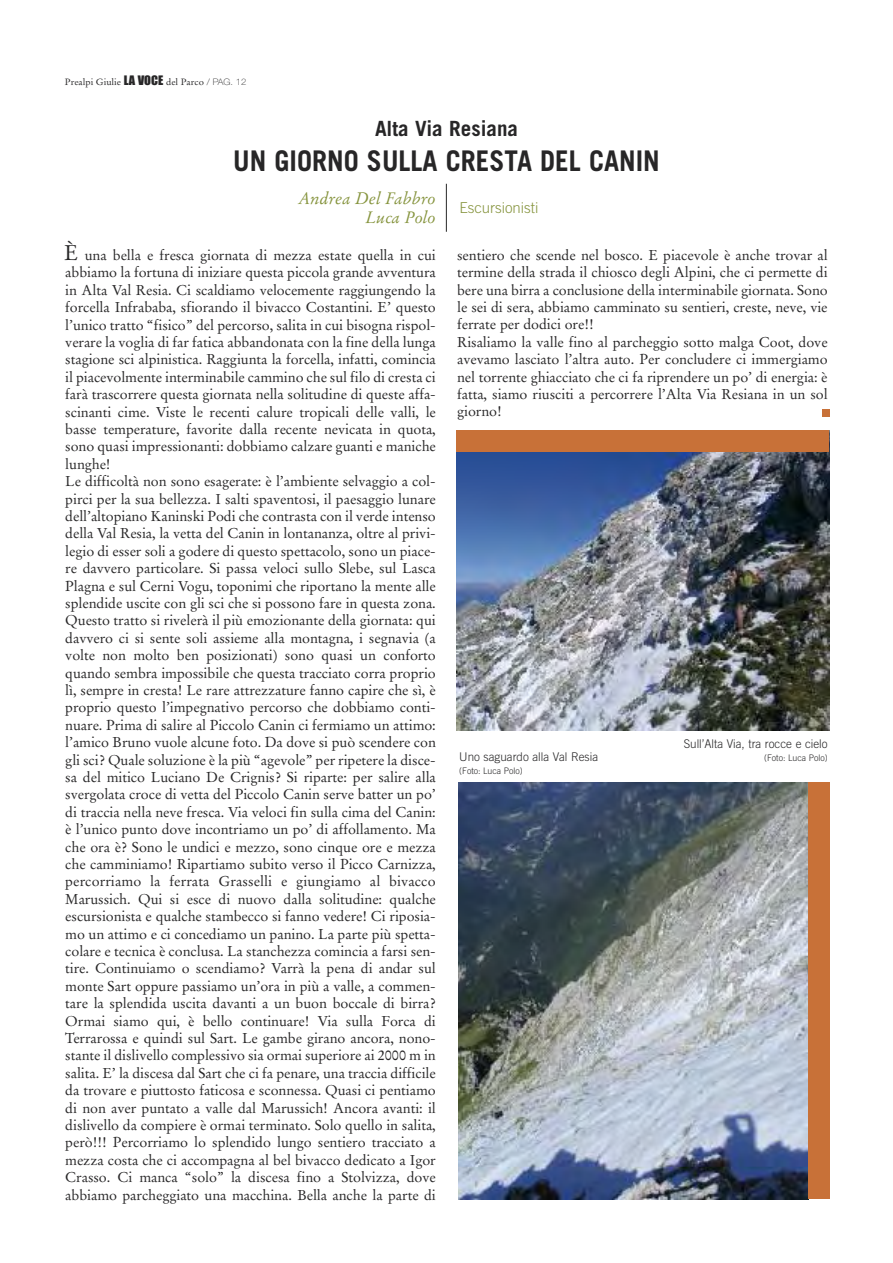
<style>
.page{position:relative;width:893px;height:1263px;background:#fff}
.page>*{position:absolute;margin:0;border:0;box-sizing:border-box;transform-origin:0 0}
.t1{font:700 28.5px "Trade Gothic";color:#272627;scale:.95 1}
.t2{font:21.15px "Stempel Garamond";color:#272627}
.t3{font:700 21px "Trade Gothic";color:#272627}
.t4{font:italic 16.5px/19.5px "Stempel Garamond";color:#86943e;text-align:right}
.t5{font:300 15px "Trade Gothic";color:#86943e}
.t6{font:14.25px/17.4px "Stempel Garamond";letter-spacing:-.005em;color:#272627}
.t7{font:300 12px "Trade Gothic";color:#272627}
.t8{font:9px "Stempel Garamond";color:#272627;scale:1.05 1}
.t9{font:300 9px "Trade Gothic";color:#272627}
.s1{font-family:"Impact";font-size:12px}
.s2{font-family:"Helvetica Neue";font-weight:100}
.s3{color:#fff}
</style>
<div class="page">
<img style="left:457px;top:451px;width:372px;height:279px">
<img style="left:458px;top:782px;width:350px;height:417px">
<div style="left:808px;top:782px;width:21px;height:417px;background:#c87138"></div>
<div style="left:456px;top:430px;width:373px;height:21px;background:#c87138"></div>
<div style="left:822px;top:410px;width:7px;height:7px;background:#c87138"></div>
<hr style="left:446px;top:184px;width:1px;height:48px;background:#272627">
<p class="t8" style="left:65px;top:78px;width:174px">Prealpi Giulie <span class="s1">LA VOCE</span> del Parco <span class="s2">/ PAG. 12</span></p>
<h3 class="t3" style="left:375px;top:121px;width:144px">Alta Via Resiana</h3>
<h1 class="t1" style="left:233px;top:150px;width:450px">UN GIORNO SULLA CRESTA DEL CANIN</h1>
<p class="t4" style="left:298px;top:190px;width:139px">Andrea Del Fabbro<br>Luca Polo</p>
<p class="t5" style="left:459px;top:202px;width:81px">Escursionisti</p>
<h2 class="t2" style="left:64px;top:244px;width:16px">È</h2>
<p class="t6" style="left:65px;top:248px;width:372px"><span class="s3">E’</span> una bella e fresca giornata di mezza estate quella in cui abbiamo la fortuna di iniziare questa piccola grande avventura in Alta Val Resia. Ci scaldiamo velocemente raggiungendo la forcella Infrababa, sfiorando il bivacco Costantini. E’ questo l’unico tratto “fisico” del percorso, salita in cui bisogna rispol&shy;verare la voglia di far fatica abbandonata con la fine della lunga stagione sci alpinistica. Raggiunta la forcella, infatti, comincia il piacevolmente interminabile cammino che sul filo di cresta ci farà trascorrere questa giornata nella solitudine di queste affa&shy;scinanti cime. Viste le recenti calure tropicali delle valli, le basse temperature, favorite dalla recente nevicata in quota, sono quasi impressionanti: dobbiamo calzare guanti e maniche lunghe!<br>Le difficoltà non sono esagerate: è l’ambiente selvaggio a col&shy;pirci per la sua bellezza. I salti spaventosi, il paesaggio lunare dell’altopiano Kaninski Podi che contrasta con il verde intenso della Val Resia, la vetta del Canin in lontananza, oltre al privi&shy;legio di esser soli a godere di questo spettacolo, sono un piace&shy;re davvero particolare. Si passa veloci sullo Slebe, sul Lasca Plagna e sul Cerni Vogu, toponimi che riportano la mente alle splendide uscite con gli sci che si possono fare in questa zona.<br>Questo tratto si rivelerà il più emozionante della giornata: qui davvero ci si sente soli assieme alla montagna, i segnavia (a volte non molto ben posizionati) sono quasi un conforto quando sembra impossibile che questa tracciato corra proprio lì, sempre in cresta! Le rare attrezzature fanno capire che sì, è proprio questo l’impegnativo percorso che dobbiamo conti&shy;nuare. Prima di salire al Piccolo Canin ci fermiamo un attimo: l’amico Bruno vuole alcune foto. Da dove si può scendere con gli sci? Quale soluzione è la più “agevole” per ripetere la disce&shy;sa del mitico Luciano De Crignis? Si riparte: per salire alla svergolata croce di vetta del Piccolo Canin serve batter un po’ di traccia nella neve fresca. Via veloci fin sulla cima del Canin: è l’unico punto dove incontriamo un po’ di affollamento. Ma che ora è? Sono le undici e mezzo, sono cinque ore e mezza che camminiamo! Ripartiamo subito verso il Picco Carnizza, percorriamo la ferrata Grasselli e giungiamo al bivacco Marussich. Qui si esce di nuovo dalla solitudine: qualche escursionista e qualche stambecco si fanno vedere! Ci riposia&shy;mo un attimo e ci concediamo un panino. La parte più spetta&shy;colare e tecnica è conclusa. La stanchezza comincia a farsi sen&shy;tire. Continuiamo o scendiamo? Varrà la pena di andar sul monte Sart oppure passiamo un’ora in più a valle, a commen&shy;tare la splendida uscita davanti a un buon boccale di birra?<br>Ormai siamo qui, è bello continuare! Via sulla Forca di Terrarossa e quindi sul Sart. Le gambe girano ancora, nono&shy;stante il dislivello complessivo sia ormai superiore ai 2000 m in salita. E’ la discesa dal Sart che ci fa penare, una traccia difficile da trovare e piuttosto faticosa e sconnessa. Quasi ci pentiamo di non aver puntato a valle dal Marussich! Ancora avanti: il dislivello da compiere è ormai terminato. Solo quello in salita, però!!! Percorriamo lo splendido lungo sentiero tracciato a mezza costa che ci accompagna al bel bivacco dedicato a Igor Crasso. Ci manca “solo” la discesa fino a Stolvizza, dove abbiamo parcheggiato una macchina. Bella anche la parte di</p>
<p class="t6" style="left:457px;top:248px;width:372px">sentiero che scende nel bosco. E piacevole è anche trovar al termine della strada il chiosco degli Alpini, che ci permette di bere una birra a conclusione della interminabile giornata. Sono le sei di sera, abbiamo camminato su sentieri, creste, neve, vie ferrate per dodici ore!!<br>Risaliamo la valle fino al parcheggio sotto malga Coot, dove avevamo lasciato l’altra auto. Per concludere ci immergiamo nel torrente ghiacciato che ci fa riprendere un po’ di energia: è fatta, siamo riusciti a percorrere l’Alta Via Resiana in un sol giorno!</p>
<p class="t7" style="left:684px;top:739px;width:145px">Sull’Alta Via, tra rocce e cielo</p>
<p class="t9" style="left:764px;top:754px;width:65px">(Foto: Luca Polo)</p>
<p class="t7" style="left:459px;top:752px;width:140px">Uno saguardo alla Val Resia</p>
<p class="t9" style="left:459px;top:767px;width:65px">(Foto: Luca Polo)</p>
</div>
